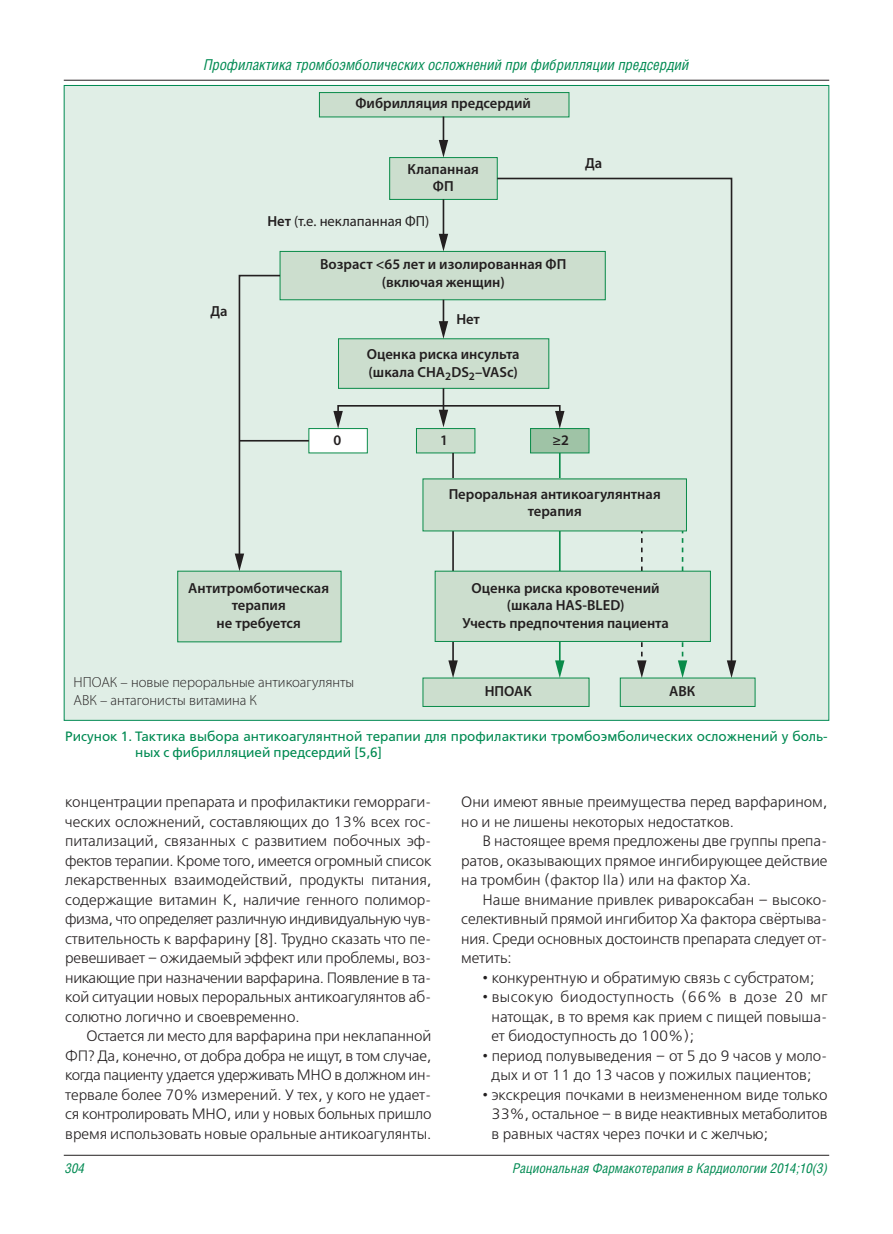
<style>
.page{position:relative;width:893px;height:1234px;background:#fff}
.page>*{position:absolute;margin:0;border:0;box-sizing:border-box;transform-origin:0 0}
.t1{font:15px/19.5px "Free Set Light C";color:#231f20;text-align:justify}
.t2{font:italic condensed 15px "Helios Cond";color:#008a52}
.t3{font:600 14.55px/17.5px "Myriad Pro";color:#231f20;text-align:center}
.t4{font:300 14.55px/17.5px "Myriad Pro";color:#231f20}
.t5{font:14.55px "Myriad Pro";color:#231f20}
.t6{font:13.5px/16.2px "Free Set C";color:#008a52}
.t7{font:italic condensed 13.5px "Helios Cond";color:#008a52}
.s1{font-weight:600}
</style>
<div class="page">
<hr style="left:64px;top:80px;width:765px;height:1px;background:#231f20">
<div style="left:65px;top:86px;width:763px;height:633px;background:#e0eee6"></div>
<div style="left:319px;top:93px;width:250px;height:24px;background:#ccdece"></div>
<div style="left:319px;top:92px;width:250px;height:25px;border:1px solid #098b49"></div>
<div style="left:390px;top:157px;width:107px;height:42px;background:#ccdece"></div>
<div style="left:389px;top:157px;width:109px;height:43px;border:1px solid #098b49"></div>
<div style="left:280px;top:251px;width:325px;height:49px;background:#ccdece"></div>
<div style="left:280px;top:251px;width:326px;height:49px;border:1px solid #098b49"></div>
<div style="left:338px;top:339px;width:211px;height:49px;background:#ccdece"></div>
<div style="left:338px;top:338px;width:211px;height:50px;border:1px solid #098b49"></div>
<div style="left:309px;top:428px;width:58px;height:25px;background:#fff"></div>
<div style="left:308px;top:428px;width:60px;height:25px;border:1px solid #098b49"></div>
<div style="left:416px;top:428px;width:59px;height:25px;background:#ccdece"></div>
<div style="left:416px;top:428px;width:59px;height:25px;border:1px solid #098b49"></div>
<div style="left:178px;top:571px;width:163px;height:70px;background:#ccdece"></div>
<div style="left:423px;top:678px;width:166px;height:28px;background:#ccdece"></div>
<div style="left:620px;top:678px;width:135px;height:28px;background:#ccdece"></div>
<svg style="left:555px;top:665px;width:9px;height:13px"></svg>
<hr style="left:452px;top:453px;width:2px;height:210px;background:#231f20">
<svg style="left:448px;top:660px;width:10px;height:18px"></svg>
<svg style="left:439px;top:116px;width:9px;height:41px"></svg>
<hr style="left:443px;top:199px;width:1px;height:38px;background:#231f20">
<svg style="left:439px;top:234px;width:9px;height:17px"></svg>
<svg style="left:439px;top:300px;width:9px;height:39px"></svg>
<svg style="left:439px;top:388px;width:9px;height:39px"></svg>
<svg style="left:678px;top:665px;width:9px;height:13px"></svg>
<svg style="left:637px;top:665px;width:9px;height:13px"></svg>
<div style="left:337px;top:405px;width:224px;height:10px;border:2px solid #231f20"></div>
<svg style="left:333px;top:411px;width:10px;height:17px"></svg>
<svg style="left:496px;top:177px;width:237px;height:488px"></svg>
<svg style="left:727px;top:660px;width:9px;height:18px"></svg>
<svg style="left:235px;top:274px;width:47px;height:297px"></svg>
<hr style="left:239px;top:440px;width:70px;height:1px;background:#231f20">
<div style="left:423px;top:479px;width:263px;height:52px;background:#ccdece"></div>
<div style="left:435px;top:571px;width:275px;height:70px;background:#ccdece"></div>
<hr style="left:64px;top:1154px;width:765px;height:1px;background:#231f20">
<p class="t2" style="left:204px;top:55px;width:487px">Профилактика тромбоэмболических осложнений при фибрилляции предсердий</p>
<p class="t3" style="left:211px;top:303px;width:19px">Да</p>
<p class="t3" style="left:355px;top:96px;width:177px">Фибрилляция предсердий</p>
<p class="t3" style="left:408px;top:161px;width:73px">Клапанная<br>ФП</p>
<p class="t5" style="left:267px;top:216px;width:163px"><span class="s1">Нет</span> (т.е. неклапанная ФП)</p>
<p class="t3" style="left:320px;top:256px;width:248px">Возраст &lt;65 лет и изолированная ФП (включая женщин)</p>
<p class="t3" style="left:456px;top:311px;width:25px">Нет</p>
<p class="t3" style="left:367px;top:346px;width:154px;text-align:left">Оценка риска инсульта (шкала CHA<sub>2</sub>DS<sub>2</sub>–VASc)</p>
<p class="t3" style="left:585px;top:156px;width:19px">Да</p>
<p class="t3" style="left:333px;top:432px;width:9px">0</p>
<p class="t3" style="left:440px;top:432px;width:9px">1</p>
<p class="t3" style="left:552px;top:432px;width:18px">≥2</p>
<p class="t3" style="left:449px;top:486px;width:214px">Пероральная антикоагулянтная терапия</p>
<p class="t3" style="left:188px;top:580px;width:142px">Антитромботическая терапия<br>не требуется</p>
<p class="t4" style="left:74px;top:674px;width:282px">НПОАК – новые пероральные антикоагулянты<br>АВК – антагонисты витамина К</p>
<p class="t3" style="left:462px;top:580px;width:208px">Оценка риска кровотечений (шкала HAS-BLED)<br>Учесть предпочтения пациента</p>
<p class="t3" style="left:485px;top:683px;width:49px">НПОАК</p>
<p class="t3" style="left:669px;top:683px;width:28px">АВК</p>
<p class="t6" style="left:135px;top:727px;width:694px;text-indent:-70px">Рисунок 1. Тактика выбора антикоагулянтной терапии для профилактики тромбоэмболических осложнений у боль&shy;ных с фибрилляцией предсердий [5,6]</p>
<p class="t1" style="left:65px;top:792px;width:368px">концентрации препарата и профилактики геморраги&shy;ческих осложнений, составляющих до 13% всех гос&shy;питализаций, связанных с развитием побочных эф&shy;фектов терапии. Кроме того, имеется огромный список лекарственных взаимодействий, продукты питания, содержащие витамин К, наличие генного полимор&shy;физма, что определяет различную индивидуальную чув&shy;ствительность к варфарину [8]. Трудно сказать что пе&shy;ревешивает – ожидаемый эффект или проблемы, воз&shy;никающие при назначении варфарина. Появление в та&shy;кой ситуации новых пероральных антикоагулянтов аб&shy;солютно логично и своевременно.</p>
<p class="t1" style="left:65px;top:1026px;width:368px;text-indent:21px">Остается ли место для варфарина при неклапанной ФП? Да, конечно, от добра добра не ищут, в том случае, когда пациенту удается удерживать МНО в должном ин&shy;тервале более 70% измерений. У тех, у кого не удает&shy;ся контролировать МНО, или у новых больных пришло время использовать новые оральные антикоагулянты.</p>
<p class="t1" style="left:461px;top:792px;width:368px">Они имеют явные преимущества перед варфарином, но и не лишены некоторых недостатков.</p>
<p class="t1" style="left:461px;top:831px;width:368px;text-indent:21px">В настоящее время предложены две группы препа&shy;ратов, оказывающих прямое ингибирующее действие на тромбин (фактор IIа) или на фактор Ха.</p>
<p class="t1" style="left:461px;top:889px;width:368px;text-indent:21px">Наше внимание привлек ривароксабан – высоко&shy;селективный прямой ингибитор Xа фактора свёртыва&shy;ния. Среди основных достоинств препарата следует от&shy;метить:</p>
<p class="t1" style="left:482px;top:967px;width:333px">• конкурентную и обратимую связь с субстратом;</p>
<p class="t1" style="left:492px;top:987px;width:337px;text-indent:-9px">• высокую биодоступность (66% в дозе 20 мг натощак, в то время как прием с пищей повыша&shy;ет биодоступность до 100%);</p>
<p class="t1" style="left:482px;top:1045px;width:347px;text-align:center">• период полувыведения – от 5 до 9 часов у моло&shy;дых и от 11 до 13 часов у пожилых пациентов;</p>
<p class="t1" style="left:492px;top:1084px;width:337px;text-indent:-9px">• экскреция почками в неизмененном виде только 33%, остальное – в виде неактивных метаболитов в равных частях через почки и с желчью;</p>
<p class="t7" style="left:65px;top:1159px;width:21px">304</p>
<p class="t7" style="left:513px;top:1159px;width:316px">Рациональная Фармакотерапия в Кардиологии 2014;10(3)</p>
</div>
